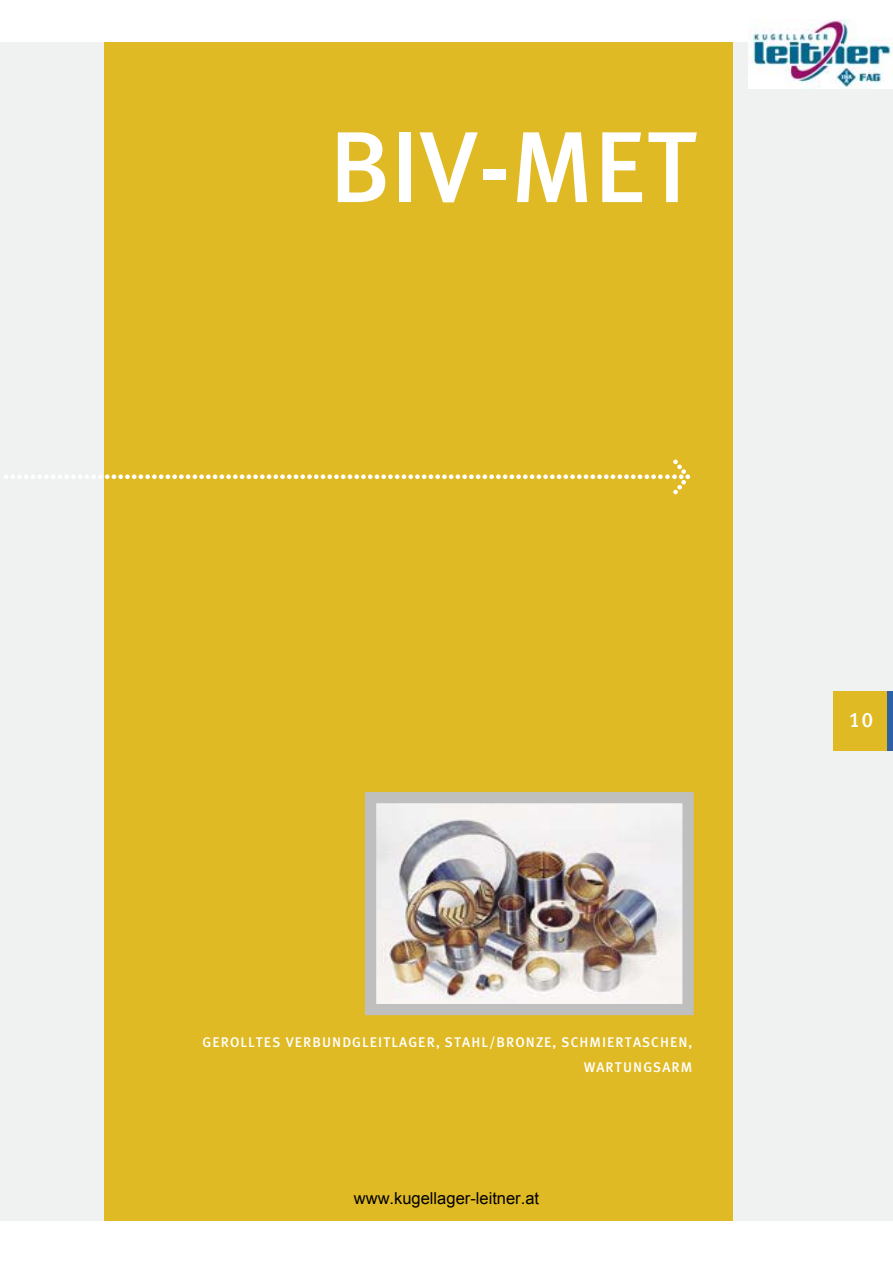
<style>
.page{position:relative;width:893px;height:1263px;background:#fff}
.page>*{position:absolute;margin:0;border:0;box-sizing:border-box;transform-origin:0 0}
.t1{font:100.8px "T Meta Plus";color:#fff}
.t2{font:21px "T Meta Plus";color:#fff}
.t3{font:16.5px "Arial";color:#000}
.t4{font:13.95px/25.2px "T Meta Plus";letter-spacing:.075em;color:#fff;text-align:right}
</style>
<div class="page">
<div style="left:0;top:42px;width:893px;height:1178px;background:#f0f1f1"></div>
<div style="left:104px;top:42px;width:628px;height:1178px;background:#e0ba24"></div>
<svg style="left:4px;top:460px;width:686px;height:34px"></svg>
<div style="left:833px;top:691px;width:60px;height:59px;background:#e0ba24"></div>
<img style="left:377px;top:804px;width:305px;height:199px">
<div style="left:365px;top:792px;width:329px;height:223px;border:11px solid #c0bfc0"></div>
<div style="left:887px;top:691px;width:6px;height:59px;background:#2f60a3"></div>
<img style="left:749px;top:20px;width:144px;height:68px">
<h1 class="t1" style="left:329px;top:128px;width:370px">BIV-MET</h1>
<p class="t4" style="left:202px;top:1030px;width:491px">GEROLLTES VERBUNDGLEITLAGER, STAHL/BRONZE, SCHMIERTASCHEN,<br>WARTUNGSARM</p>
<p class="t3" style="left:354px;top:1187px;width:187px">www.kugellager-leitner.at</p>
<h2 class="t2" style="left:849px;top:712px;width:26px">10</h2>
</div>
